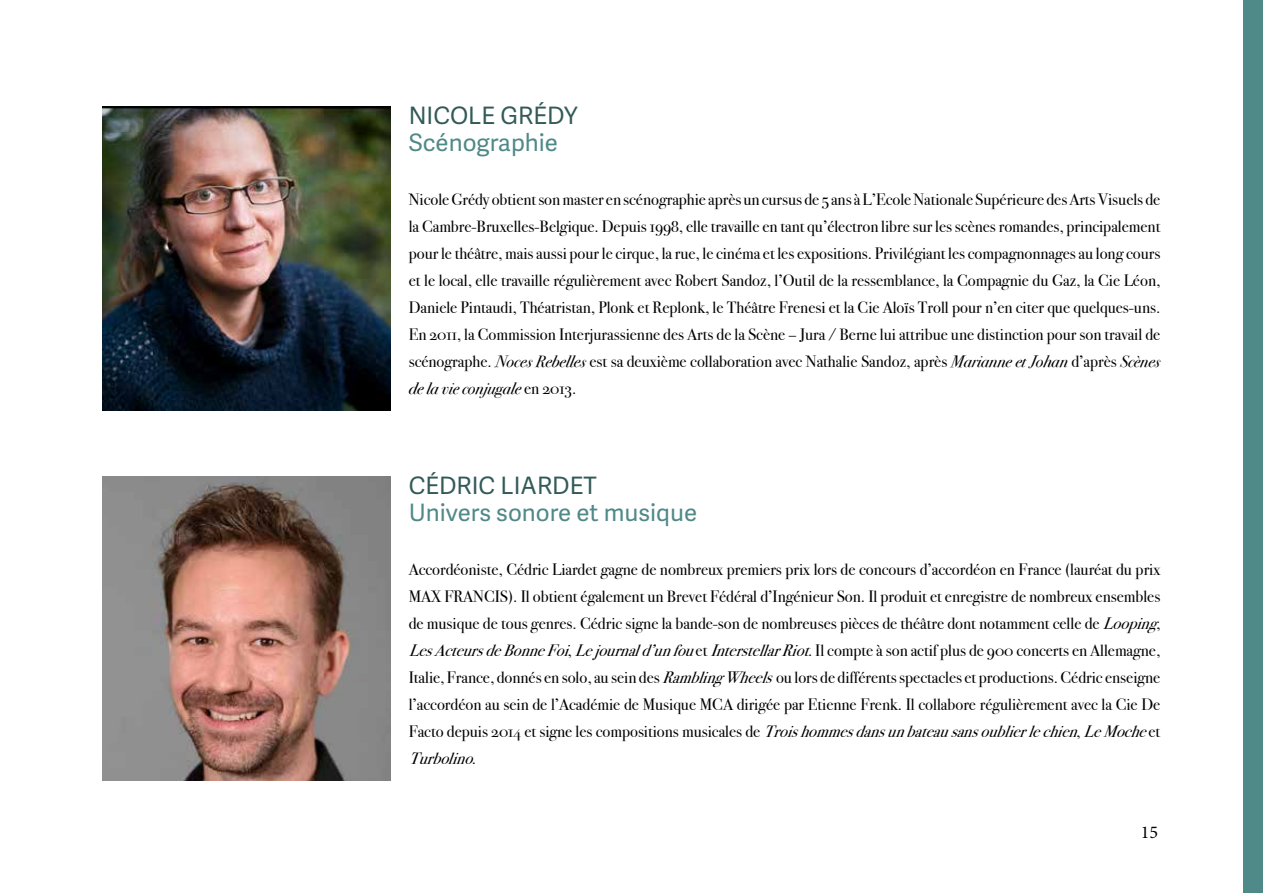
<style>
.page{position:relative;width:1263px;height:893px;background:#fff}
.page>*{position:absolute;margin:0;border:0;box-sizing:border-box;transform-origin:0 0}
.t1{font:24px "Adelle Sans";color:#4f8988}
.t2{font:24px "Adelle Sans";color:#325a58}
.t3{font:18px "Minion Pro";color:#000}
.t4{font:16.5px/27px "Bodoni Svty Two OSITCTT";color:#000;text-align:justify}
.s1{font-style:italic}
</style>
<div class="page">
<div style="left:1244px;top:0;width:19px;height:893px;background:#4f8988"></div>
<img style="left:102px;top:106px;width:288px;height:304px">
<img style="left:102px;top:476px;width:288px;height:304px">
<h1 class="t2" style="left:409px;top:102px;width:170px">NICOLE GRÉDY</h1>
<h1 class="t1" style="left:409px;top:129px;width:151px">Scénographie</h1>
<p class="t4" style="left:409px;top:186px;width:753px">Nicole Grédy obtient son master en scénographie après un cursus de 5 ans à L’Ecole Nationale Supérieure des Arts Visuels de la Cambre-Bruxelles-Belgique. Depuis 1998, elle travaille en tant qu’électron libre sur les scènes romandes, principalement pour le théâtre, mais aussi pour le cirque, la rue, le cinéma et les expositions. Privilégiant les compagnonnages au long cours et le local, elle travaille régulièrement avec Robert Sandoz, l’Outil de la ressemblance, la Compagnie du Gaz, la Cie Léon, Daniele Pintaudi, Théatristan, Plonk et Replonk, le Théâtre Frenesi et la Cie Aloïs Troll pour n’en citer que quelques-uns.<br>En 2011, la Commission Interjurassienne des Arts de la Scène – Jura / Berne lui attribue une distinction pour son travail de scénographe. <span class="s1">Noces Rebelles</span> est sa deuxième collaboration avec Nathalie Sandoz, après <span class="s1">Marianne et Johan</span> d’après <span class="s1">Scènes de la vie conjugale</span> en 2013.</p>
<h1 class="t2" style="left:409px;top:472px;width:189px">CÉDRIC LIARDET</h1>
<h1 class="t1" style="left:409px;top:499px;width:290px">Univers sonore et musique</h1>
<p class="t4" style="left:409px;top:556px;width:753px">Accordéoniste, Cédric Liardet gagne de nombreux premiers prix lors de concours d’accordéon en France (lauréat du prix MAX FRANCIS). Il obtient également un Brevet Fédéral d’Ingénieur Son. Il produit et enregistre de nombreux ensembles de musique de tous genres. Cédric signe la bande-son de nombreuses pièces de théâtre dont notamment celle de <span class="s1">Looping</span>, <span class="s1">LesActeursdeBonneFoi</span>, <span class="s1">Lejournald’unfou</span>e t <span class="s1">InterstellarRiot</span>. I l c o m p t e à s o n a c t i f p l u s d e 9 0 0 c o n c e r t s e n A l l e m a g n e , Italie, France, donnés en solo, au sein des <span class="s1">Rambling Wheels</span>ou lors de différents spectacles et productions. Cédric enseigne l’accordéon au sein de l’Académie de Musique MCA dirigée par Etienne Frenk. Il collabore régulièrement avec la Cie De Facto depuis 2014 et signe les compositions musicales de <span class="s1">Troishommesdansunbateausansoublierlechien</span>, <span class="s1">LeMoche</span>et <span class="s1">Turbolino</span>.</p>
<p class="t3" style="left:1141px;top:820px;width:19px">15</p>
</div>
